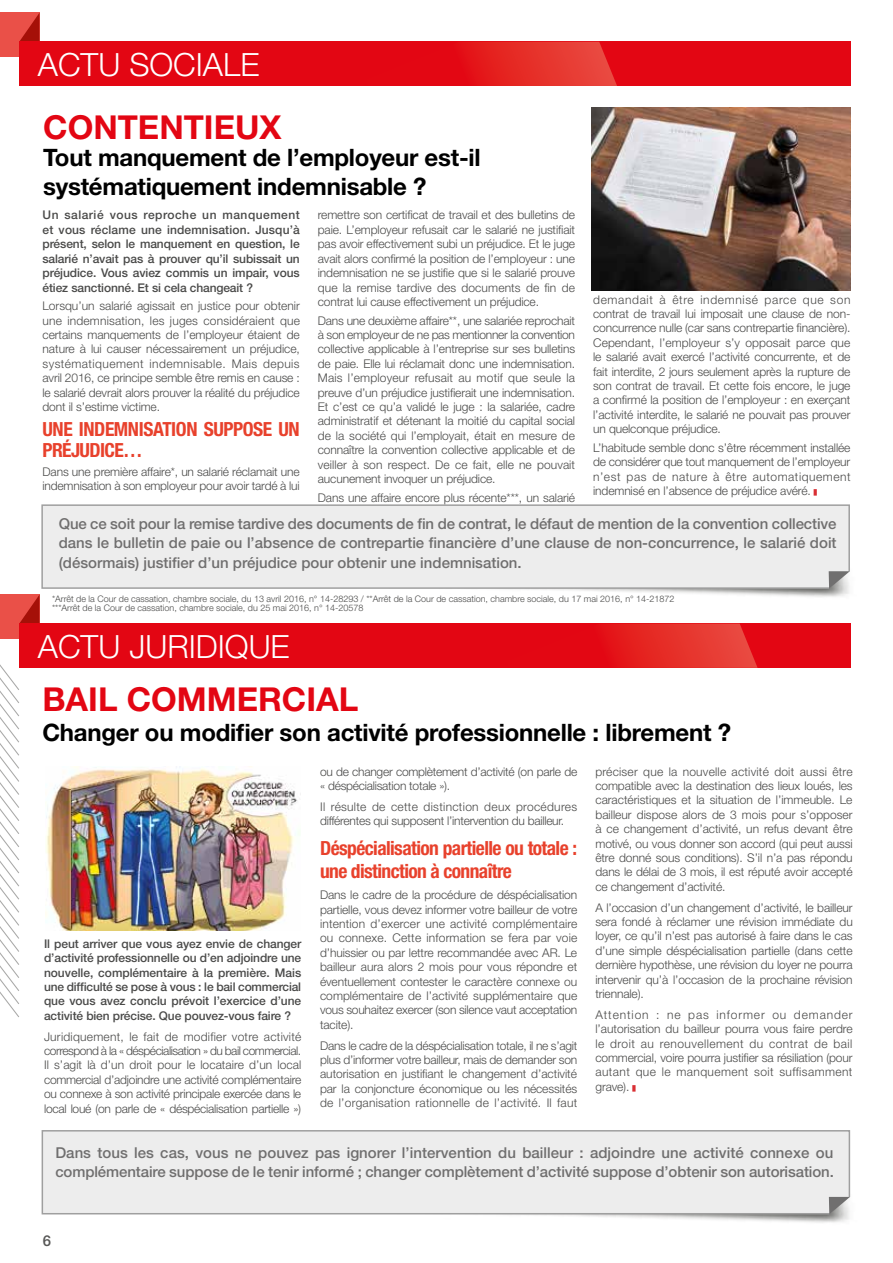
<style>
.page{position:relative;width:893px;height:1263px;background:#fff}
.page>*{position:absolute;margin:0;border:0;box-sizing:border-box;transform-origin:0 0}
.t1{font:700 33px "Helvetica Neue LT Std";color:#e30613}
.t2{font:300 32.1px "Helvetica Neue LT Std";color:#fff}
.t3{font:700 24px/28.8px "Helvetica Neue LT Std";letter-spacing:-.01em;color:#000}
.t4{font:700 condensed 19.5px/23.4px "Helvetica Neue LT Std";letter-spacing:-.03em;color:#e8412c}
.t5{font:500 15px/19.5px "Helvetica Neue LT Std";color:#706f6f}
.t6{font:500 15px "Helvetica Neue LT Std";color:#575756}
.t7{font:300 12px/14.4px "Helvetica Neue LT Std";letter-spacing:-.01em;color:#4a4a49;text-align:justify}
.t8{font:500 12px/14.4px "Helvetica Neue LT Std";letter-spacing:-.01em;color:#4a4a49;text-align:justify}
.t9{font:300 9px/9px "Helvetica Neue LT Std";color:#4a4a49}
</style>
<div class="page">
<div style="left:0;top:13px;width:39px;height:44px;background:#ea5048"></div>
<svg style="left:19px;top:14px;width:20px;height:28px"></svg>
<div style="left:19px;top:42px;width:831px;height:44px;background:#e30613"></div>
<svg style="left:460px;top:42px;width:157px;height:44px"></svg>
<div style="left:19px;top:624px;width:831px;height:44px;background:#e30613"></div>
<svg style="left:601px;top:624px;width:157px;height:44px"></svg>
<svg style="left:0;top:617px;width:39px;height:400px"></svg>
<img style="left:0;top:590px;width:849px;height:27px">
<div style="left:41px;top:504px;width:809px;height:86px;background:#ededed"></div>
<svg style="left:829px;top:571px;width:21px;height:18px"></svg>
<div style="left:41px;top:1130px;width:810px;height:85px;background:#ededed"></div>
<svg style="left:829px;top:1197px;width:21px;height:17px"></svg>
<img style="left:45px;top:767px;width:255px;height:163px">
<img style="left:591px;top:107px;width:259px;height:183px">
<h2 class="t2" style="left:38px;top:45px;width:223px">ACTU SOCIALE</h2>
<h1 class="t1" style="left:43px;top:107px;width:240px">CONTENTIEUX</h1>
<h3 class="t3" style="left:43px;top:143px;width:439px">Tout manquement de l’employeur est-il systématiquement indemnisable ?</h3>
<p class="t8" style="left:43px;top:208px;width:259px">Un salarié vous reproche un manquement et vous réclame une indemnisation. Jusqu’à présent, selon le manquement en question, le salarié n’avait pas à prouver qu’il subissait un préjudice. Vous aviez commis un impair, vous étiez sanctionné. Et si cela changeait ?</p>
<p class="t7" style="left:43px;top:298px;width:259px">Lorsqu’un salarié agissait en justice pour obtenir une indemnisation, les juges considéraient que certains manquements de l’employeur étaient de nature à lui causer nécessairement un préjudice, systématiquement indemnisable. Mais depuis avril 2016, ce principe semble être remis en cause : le salarié devrait alors prouver la réalité du préjudice dont il s’estime victime.</p>
<h3 class="t4" style="left:43px;top:418px;width:259px;line-height:21px">UNE INDEMNISATION SUPPOSE UN<br>PRÉJUDICE…</h3>
<p class="t7" style="left:43px;top:464px;width:259px">Dans une première affaire*, un salarié réclamait une indemnisation à son employeur pour avoir tardé à lui</p>
<p class="t7" style="left:318px;top:208px;width:259px">remettre son certificat de travail et des bulletins de paie. L’employeur refusait car le salarié ne justifiait pas avoir effectivement subi un préjudice. Et le juge avait alors confirmé la position de l’employeur : une indemnisation ne se justifie que si le salarié prouve que la remise tardive des documents de fin de contrat lui cause effectivement un préjudice.</p>
<p class="t7" style="left:318px;top:313px;width:259px">Dans une deuxième affaire**, une salariée reprochait à son employeur de ne pas mentionner la convention collective applicable à l’entreprise sur ses bulletins de paie. Elle lui réclamait donc une indemnisation.<br>Mais l’employeur refusait au motif que seule la preuve d’un préjudice justifierait une indemnisation.<br>Et c’est ce qu’a validé le juge : la salariée, cadre administratif et détenant la moitié du capital social de la société qui l’employait, était en mesure de connaître la convention collective applicable et de veiller à son respect. De ce fait, elle ne pouvait aucunement invoquer un préjudice.</p>
<p class="t7" style="left:318px;top:490px;width:259px">Dans une affaire encore plus récente***, un salarié</p>
<p class="t7" style="left:593px;top:292px;width:259px">demandait à être indemnisé parce que son contrat de travail lui imposait une clause de non&shy;concurrence nulle (car sans contrepartie financière).<br>Cependant, l’employeur s’y opposait parce que le salarié avait exercé l’activité concurrente, et de fait interdite, 2 jours seulement après la rupture de son contrat de travail. Et cette fois encore, le juge a confirmé la position de l’employeur : en exerçant l’activité interdite, le salarié ne pouvait pas prouver un quelconque préjudice.</p>
<p class="t7" style="left:593px;top:440px;width:259px">L’habitude semble donc s’être récemment installée de considérer que tout manquement de l’employeur n’est pas de nature à être automatiquement indemnisé en l’absence de préjudice avéré.</p>
<p class="t5" style="left:59px;top:513px;width:779px;text-align:justify">Que ce soit pour la remise tardive des documents de fin de contrat, le défaut de mention de la convention collective dans le bulletin de paie ou l’absence de contrepartie financière d’une clause de non-concurrence, le salarié doit (désormais) justifier d’un préjudice pour obtenir une indemnisation.</p>
<p class="t9" style="left:52px;top:594px;width:624px">*Arrêt de la Cour de cassation, chambre sociale, du 13 avril 2016, n° 14-28293 / **Arrêt de la Cour de cassation, chambre sociale, du 17 mai 2016, n° 14-21872 ***Arrêt de la Cour de cassation, chambre sociale, du 25 mai 2016, n° 14-20578</p>
<h2 class="t2" style="left:38px;top:627px;width:253px">ACTU JURIDIQUE</h2>
<h1 class="t1" style="left:42px;top:679px;width:317px">BAIL COMMERCIAL</h1>
<h3 class="t3" style="left:42px;top:717px;width:690px">Changer ou modifier son activité professionnelle : librement ?</h3>
<p class="t8" style="left:44px;top:936px;width:259px">Il peut arriver que vous ayez envie de changer d’activité professionnelle ou d’en adjoindre une nouvelle, complémentaire à la première. Mais une difficulté se pose à vous : le bail commercial que vous avez conclu prévoit l’exercice d’une activité bien précise. Que pouvez-vous faire ?</p>
<p class="t7" style="left:44px;top:1029px;width:259px">Juridiquement, le fait de modifier votre activité correspond à la « déspécialisation » du bail commercial.<br>Il s’agit là d’un droit pour le locataire d’un local commercial d’adjoindre une activité complémentaire ou connexe à son activité principale exercée dans le local loué (on parle de « déspécialisation partielle »)</p>
<p class="t7" style="left:320px;top:764px;width:259px">ou de changer complètement d’activité (on parle de « déspécialisation totale »).</p>
<p class="t7" style="left:320px;top:799px;width:259px">Il résulte de cette distinction deux procédures différentes qui supposent l’intervention du bailleur.</p>
<h3 class="t4" style="left:320px;top:836px;width:259px">Déspécialisation partielle ou totale : une distinction à connaître</h3>
<p class="t7" style="left:320px;top:887px;width:259px">Dans le cadre de la procédure de déspécialisation partielle, vous devez informer votre bailleur de votre intention d’exercer une activité complémentaire ou connexe. Cette information se fera par voie d’huissier ou par lettre recommandée avec AR. Le bailleur aura alors 2 mois pour vous répondre et éventuellement contester le caractère connexe ou complémentaire de l’activité supplémentaire que vous souhaitez exercer (son silence vaut acceptation tacite).</p>
<p class="t7" style="left:320px;top:1038px;width:259px">Dans le cadre de la déspécialisation totale, il ne s’agit plus d’informer votre bailleur, mais de demander son autorisation en justifiant le changement d’activité par la conjoncture économique ou les nécessités de l’organisation rationnelle de l’activité. Il faut</p>
<p class="t7" style="left:595px;top:764px;width:259px">préciser que la nouvelle activité doit aussi être compatible avec la destination des lieux loués, les caractéristiques et la situation de l’immeuble. Le bailleur dispose alors de 3 mois pour s’opposer à ce changement d’activité, un refus devant être motivé, ou vous donner son accord (qui peut aussi être donné sous conditions). S’il n’a pas répondu dans le délai de 3 mois, il est réputé avoir accepté ce changement d’activité.</p>
<p class="t7" style="left:595px;top:900px;width:259px">A l’occasion d’un changement d’activité, le bailleur sera fondé à réclamer une révision immédiate du loyer, ce qu’il n’est pas autorisé à faire dans le cas d’une simple déspécialisation partielle (dans cette dernière hypothèse, une révision du loyer ne pourra intervenir qu’à l’occasion de la prochaine révision triennale).</p>
<p class="t7" style="left:595px;top:1007px;width:259px">Attention : ne pas informer ou demander l’autorisation du bailleur pourra vous faire perdre le droit au renouvellement du contrat de bail commercial, voire pourra justifier sa résiliation (pour autant que le manquement soit suffisamment grave).</p>
<p class="t5" style="left:55px;top:1143px;width:780px">Dans tous les cas, vous ne pouvez pas ignorer l’intervention du bailleur : adjoindre une activité connexe ou complémentaire suppose de le tenir informé ; changer complètement d’activité suppose d’obtenir son autorisation.</p>
<p class="t6" style="left:43px;top:1231px;width:10px">6</p>
</div>
